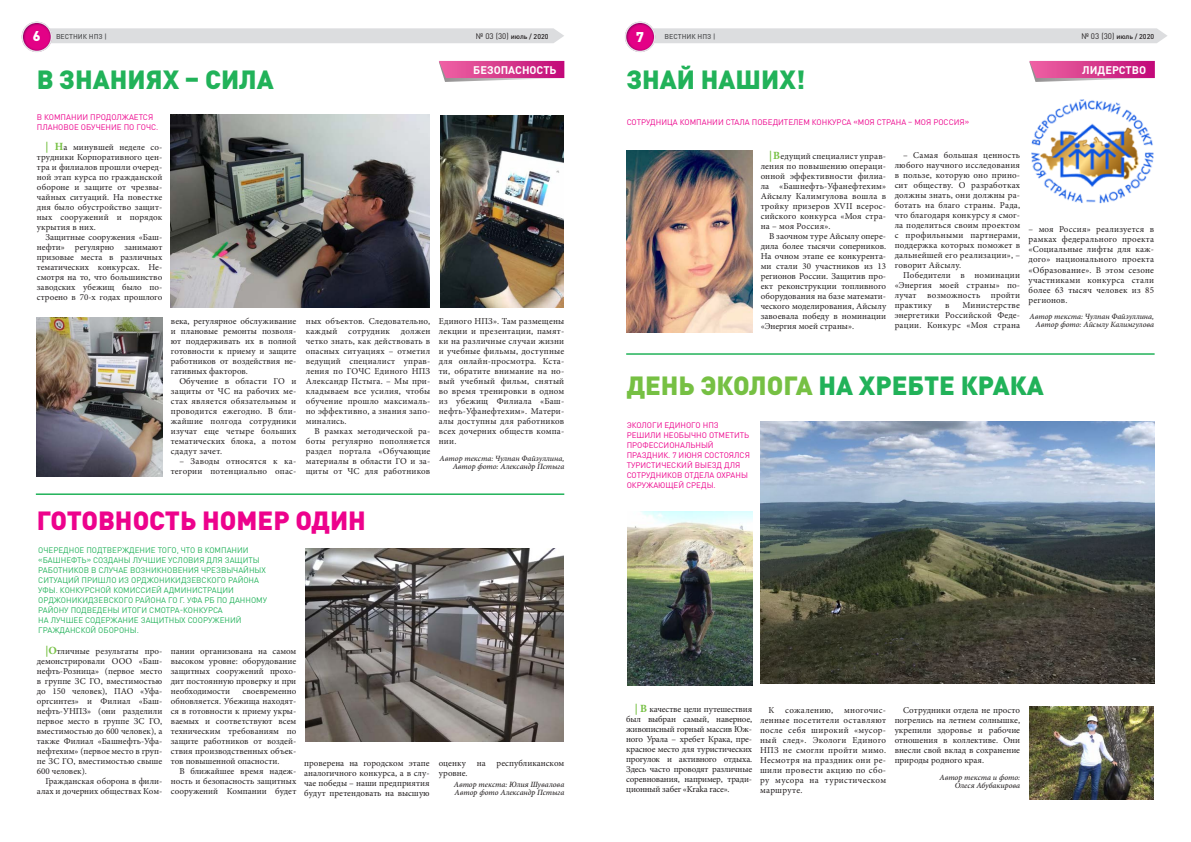
<style>
.page{position:relative;width:1191px;height:842px;background:#fff}
.page>*{position:absolute;margin:0;border:0;box-sizing:border-box;transform-origin:0 0}
.ЗАГОЛОВОК{font:900 26px "DIN Pro";color:#21b259}
.ЗАГОЛОВОК-2{font:900 26px "DIN Pro";color:#ed028c}
.t1{font:900 14px "DIN Pro";color:#fff}
.рубрика{font:700 11px "DIN Pro";color:#fff}
.текст{font:9px/10px "Minion Pro";letter-spacing:.01em;color:#231f20;text-align:justify}
._1_абзац{font:8px/10px "DIN Pro";color:#21b259}
._1_абзац-2{font:8px/10px "DIN Pro";color:#ed028c}
.Авторы{font:italic 500 8px/8px "Minion Pro";color:#231f20;text-align:right}
.t2{font:500 7px "DIN Pro";color:#231f20}
.t3{font:500 7px "DIN Pro";color:#545557}
.s1{font-weight:900;font-size:14px;color:#fff}
.s2{font-weight:400;font-size:8px}
.s3{font-weight:700;font-size:11px;color:#76c043}
.s4{color:#76c043}
</style>
<div class="page">
<svg style="left:21px;top:21px;width:543px;height:31px"></svg>
<svg style="left:625px;top:21px;width:542px;height:31px"></svg>
<svg style="left:439px;top:61px;width:126px;height:21px;background:#d75a9d"></svg>
<img style="left:760px;top:421px;width:394px;height:262px">
<img style="left:627px;top:511px;width:125px;height:174px">
<img style="left:1030px;top:706px;width:123px;height:93px">
<img style="left:171px;top:114px;width:258px;height:193px">
<img style="left:37px;top:317px;width:125px;height:159px">
<hr style="left:626px;top:353px;width:528px;height:2px;background:#21b259">
<hr style="left:36px;top:493px;width:528px;height:2px;background:#21b259">
<img style="left:1031px;top:99px;width:123px;height:104px">
<img style="left:626px;top:151px;width:126px;height:181px">
<img style="left:305px;top:548px;width:258px;height:193px">
<svg style="left:1029px;top:61px;width:126px;height:21px;background:#d75a9d"></svg>
<img style="left:440px;top:115px;width:123px;height:192px">
<p class="t3" style="left:33px;top:31px;width:75px"><span class="s1">6</span> ВЕСТНИК НПЗ |</p>
<p class="t2" style="left:476px;top:31px;width:74px"><span class="s2">№ 03 (30)</span> июль / 2020</p>
<h2 class="t1" style="left:636px;top:27px;width:9px">7</h2>
<p class="t3" style="left:664px;top:31px;width:52px">ВЕСТНИК НПЗ |</p>
<p class="t2" style="left:1081px;top:31px;width:74px"><span class="s2">№ 03 (30)</span> июль / 2020</p>
<p class="рубрика" style="left:473px;top:62px;width:85px">БЕЗОПАСНОСТЬ</p>
<p class="рубрика" style="left:1082px;top:62px;width:65px">ЛИДЕРСТВО</p>
<p class="ЗАГОЛОВОК" style="left:626px;top:62px;width:180px">ЗНАЙ НАШИХ!</p>
<p class="ЗАГОЛОВОК" style="left:37px;top:62px;width:238px">В ЗНАНИЯХ – СИЛА</p>
<p class="_1_абзац-2" style="left:37px;top:112px;width:123px">В КОМПАНИИ ПРОДОЛЖАЕТСЯ<br>ПЛАНОВОЕ ОБУЧЕНИЕ ПО ГОЧС.</p>
<p class="текст" style="left:37px;top:142px;width:127px;text-indent:9px"><span class="s3">| Н</span>а минувшей неделе со&shy;трудники Корпоративного цен&shy;тра и филиалов прошли очеред&shy;ной этап курса по гражданской обороне и защите от чрезвы&shy;чайных ситуаций. На повестке дня было обустройство защит&shy;ных сооружений и порядок укрытия в них.</p>
<p class="текст" style="left:37px;top:232px;width:127px;text-indent:9px">Защитные сооружения «Баш&shy;нефти» регулярно занимают призовые места в различных тематических конкурсах. Не&shy;смотря на то, что большинство заводских убежищ было по&shy;строено в 70-х годах прошлого</p>
<p class="текст" style="left:171px;top:316px;width:127px">века, регулярное обслуживание и плановые ремонты позволя&shy;ют поддерживать их в полной готовности к приему и защите работников от воздействия не&shy;гативных факторов.</p>
<p class="текст" style="left:171px;top:376px;width:127px;text-indent:9px">Обучение в области ГО и защиты от ЧС на рабочих ме&shy;стах является обязательным и проводится ежегодно. В бли&shy;жайшие полгода сотрудники изучат еще четыре больших тематических блока, а потом сдадут зачет.</p>
<p class="текст" style="left:171px;top:456px;width:127px;text-align:right">– Заводы относятся к ка&shy;тегории потенциально опас-</p>
<p class="текст" style="left:306px;top:316px;width:126px">ных объектов. Следовательно, каждый сотрудник должен четко знать, как действовать в опасных ситуациях – отметил ведущий специалист управ&shy;ления по ГОЧС Единого НПЗ Александр Пстыга. – Мы при&shy;кладываем все усилия, чтобы обучение прошло максималь&shy;но эффективно, а знания запо&shy;минались.</p>
<p class="текст" style="left:306px;top:426px;width:126px;text-indent:9px">В рамках методической ра&shy;боты регулярно пополняется раздел портала «Обучающие материалы в области ГО и за&shy;щиты от ЧС для работников</p>
<p class="текст" style="left:439px;top:316px;width:127px">Единого НПЗ». Там размещены лекции и презентации, памят&shy;ки на различные случаи жизни и учебные фильмы, доступные для онлайн-просмотра. Кста&shy;ти, обратите внимание на но&shy;вый учебный фильм, снятый во время тренировки в одном из убежищ Филиала «Баш&shy;нефть-Уфанефтехим». Матери&shy;алы доступны для работников всех дочерних обществ компа&shy;нии.</p>
<p class="Авторы" style="left:439px;top:455px;width:126px">Автор текста: Чулпан Файзуллина,<br>Автор фото: Александр Пстыга</p>
<p class="ЗАГОЛОВОК-2" style="left:37px;top:503px;width:330px">ГОТОВНОСТЬ НОМЕР ОДИН</p>
<p class="_1_абзац" style="left:38px;top:545px;width:230px">ОЧЕРЕДНОЕ ПОДТВЕРЖДЕНИЕ ТОГО, ЧТО В КОМПАНИИ «БАШНЕФТЬ» СОЗДАНЫ ЛУЧШИЕ УСЛОВИЯ ДЛЯ ЗАЩИТЫ РАБОТНИКОВ В СЛУЧАЕ ВОЗНИКНОВЕНИЯ ЧРЕЗВЫЧАЙНЫХ СИТУАЦИЙ ПРИШЛО ИЗ ОРДЖОНИКИДЗЕВСКОГО РАЙОНА УФЫ. КОНКУРСНОЙ КОМИССИЕЙ АДМИНИСТРАЦИИ ОРДЖОНИКИДЗЕВСКОГО РАЙОНА ГО Г. УФА РБ ПО ДАННОМУ РАЙОНУ ПОДВЕДЕНЫ ИТОГИ СМОТРА-КОНКУРСА</p>
<p class="_1_абзац" style="left:38px;top:615px;width:205px">НА ЛУЧШЕЕ СОДЕРЖАНИЕ ЗАЩИТНЫХ СООРУЖЕНИЙ<br>ГРАЖДАНСКОЙ ОБОРОНЫ.</p>
<p class="текст" style="left:37px;top:646px;width:127px;text-indent:9px"><span class="s3">|О</span>тличные результаты про&shy;демонстрировали ООО «Баш&shy;нефть-Розница» (первое место в группе ЗС ГО, вместимостью до 150 человек), ПАО «Уфа&shy;оргсинтез» и Филиал «Баш&shy;нефть-УНПЗ» (они разделили первое место в группе ЗС ГО, вместимостью до 600 человек), а также Филиал «Башнефть-Уфа&shy;нефтехим» (первое место в груп&shy;пе ЗС ГО, вместимостью свыше 600 человек).</p>
<p class="текст" style="left:37px;top:776px;width:127px;text-align:right">Гражданская оборона в фили&shy;алах и дочерних обществах Ком-</p>
<p class="текст" style="left:171px;top:647px;width:127px">пании организована на самом высоком уровне: оборудование защитных сооружений прохо&shy;дит постоянную проверку и при необходимости</p>
<p class="текст" style="left:171px;top:687px;width:127px;text-indent:72px">своевременно обновляется. Убежища находят&shy;ся в готовности к приему укры&shy;ваемых и соответствуют всем техническим требованиям по защите работников от воздей&shy;ствия производственных объек&shy;тов повышенной опасности.</p>
<p class="текст" style="left:171px;top:767px;width:127px;text-indent:9px">В ближайшее время надеж&shy;ность и безопасность защитных сооружений Компании будет</p>
<p class="текст" style="left:304px;top:758px;width:127px">проверена на городском этапе аналогичного конкурса, а в слу&shy;чае победы – наши предприятия будут претендовать на высшую</p>
<p class="текст" style="left:439px;top:758px;width:127px">оценку на республиканском уровне.</p>
<p class="Авторы" style="left:454px;top:780px;width:112px">Автор текста: Юлия Шувалова</p>
<p class="Авторы" style="left:454px;top:788px;width:111px">Автор фото Александр Пстыга</p>
<p class="_1_абзац-2" style="left:626px;top:117px;width:344px">СОТРУДНИЦА КОМПАНИИ СТАЛА ПОБЕДИТЕЛЕМ КОНКУРСА «МОЯ СТРАНА – МОЯ РОССИЯ»</p>
<p class="текст" style="left:760px;top:151px;width:127px;text-indent:9px"><span class="s3">|В</span>едущий специалист управ&shy;ления по повышению операци&shy;онной эффективности филиа&shy;ла «Башнефть-Уфанефтехим» Айсылу Калимгулова вошла в тройку призеров XVII всерос&shy;сийского конкурса «Моя стра&shy;на – моя Россия».</p>
<p class="текст" style="left:760px;top:231px;width:127px;text-indent:9px">В заочном туре Айсылу опере&shy;дила более тысячи соперников.<br>На очном этапе ее конкурента&shy;ми стали 30 участников из 13 регионов России. Защитив про&shy;ект реконструкции топливного оборудования на базе математи&shy;ческого моделирования, Айсылу завоевала победу в номинации «Энергия моей страны».</p>
<p class="текст" style="left:1028px;top:225px;width:127px">– моя Россия» реализуется в рамках федерального проекта «Социальные лифты для каж&shy;дого» национального проекта «Образование». В этом сезоне участниками конкурса стали более 63 тысяч человек из 85 регионов.</p>
<p class="текст" style="left:894px;top:150px;width:127px;text-indent:9px">– Самая большая ценность любого научного исследования в пользе, которую оно прино&shy;сит обществу. О разработках должны знать, они должны ра&shy;ботать на благо страны. Рада, что благодаря конкурсу я смог&shy;ла поделиться своим проектом с профильными партнерами, поддержка которых поможет в дальнейшей его реализации», – говорит Айсылу.</p>
<p class="текст" style="left:894px;top:270px;width:127px;text-indent:9px">Победители в номинации «Энергия моей страны» по&shy;лучат возможность пройти практику</p>
<p class="текст" style="left:894px;top:300px;width:127px;text-indent:68px">Министерстве энергетики Российской Феде&shy;рации. Конкурс «Моя страна</p>
<p class="текст" style="left:945px;top:300px;width:6px">в</p>
<p class="Авторы" style="left:1029px;top:312px;width:126px">Автор текста: Чулпан Файзуллина,<br>Автор фото: Айсылу Калимгулова</p>
<p class="ЗАГОЛОВОК" style="left:626px;top:368px;width:418px"><span class="s4">ДЕНЬ ЭКОЛОГА</span> НА ХРЕБТЕ КРАКА</p>
<p class="_1_абзац-2" style="left:626px;top:420px;width:125px">ЭКОЛОГИ ЕДИНОГО НПЗ<br>РЕШИЛИ НЕОБЫЧНО ОТМЕТИТЬ<br>ПРОФЕССИОНАЛЬНЫЙ<br>ПРАЗДНИК. 7 ИЮНЯ СОСТОЯЛСЯ<br>ТУРИСТИЧЕСКИЙ ВЫЕЗД ДЛЯ<br>СОТРУДНИКОВ ОТДЕЛА ОХРАНЫ<br>ОКРУЖАЮЩЕЙ СРЕДЫ.</p>
<p class="текст" style="left:626px;top:704px;width:127px;text-indent:9px"><span class="s3">| В</span> качестве цели путешествия был выбран самый, наверное, живописный горный массив Юж&shy;ного Урала – хребет Крака, пре&shy;красное место для туристических прогулок и активного отдыха.<br>Здесь часто проводят различные соревнования, например, тради&shy;ционный забег «Kraka race».</p>
<p class="текст" style="left:760px;top:705px;width:128px;text-indent:9px">К сожалению, многочис&shy;ленные посетители оставляют после себя широкий «мусор&shy;ный след». Экологи Единого НПЗ не смогли пройти мимо.<br>Несмотря на праздник они ре&shy;шили провести акцию по сбо&shy;ру мусора на туристическом маршруте.</p>
<p class="текст" style="left:894px;top:705px;width:127px;text-indent:9px">Сотрудники отдела не просто погрелись на летнем солнышке, укрепили здоровье и рабочие отношения в коллективе. Они внесли свой вклад в сохранение природы родного края.</p>
<p class="Авторы" style="left:939px;top:774px;width:82px">Автор текста и фото:</p>
<p class="Авторы" style="left:955px;top:782px;width:67px">Олеся Абубакирова</p>
</div>
